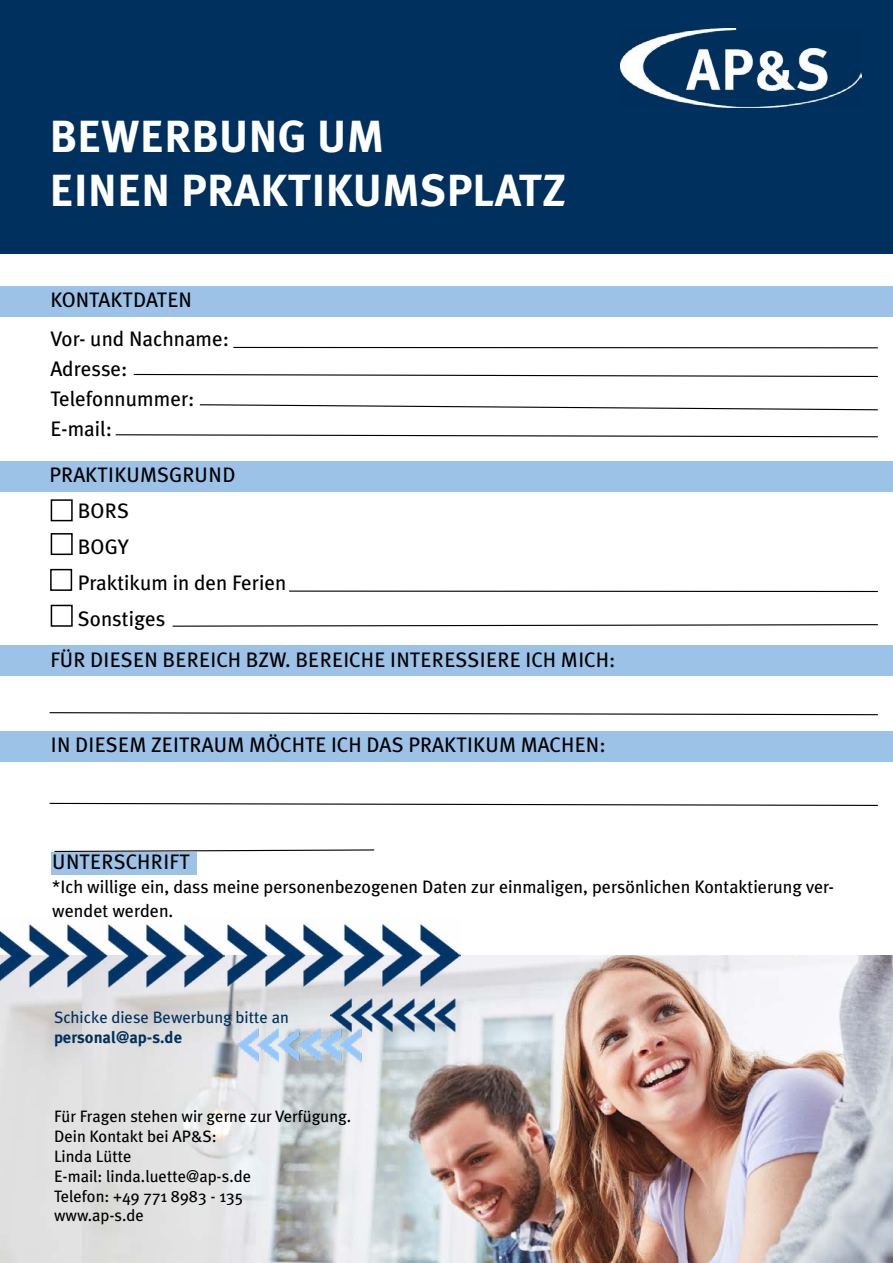
<style>
.page{position:relative;width:893px;height:1263px;background:#fff}
.page>*{position:absolute;margin:0;border:0;box-sizing:border-box;transform-origin:0 0}
.t1{font:700 45px/54px "Meta Plus";color:#fff}
.t2{font:21px/36px "Meta Plus";color:#000}
.t3{font:18px/24px "Meta Plus";color:#000}
.t4{font:16.5px/19.8px "Meta Plus";color:#000}
.t5{font:16.5px "Meta Plus";color:#00305d}
.t6{font:700 16.5px "Meta Plus";color:#00305d}
</style>
<div class="page">
<div style="left:51px;top:852px;width:146px;height:22px;background:#9cc2e8"></div>
<svg style="left:54px;top:849px;width:321px;height:3px"></svg>
<div style="left:0;top:731px;width:893px;height:31px;background:#9cc2e8"></div>
<img style="left:82px;top:955px;width:811px;height:308px">
<div style="left:0;top:645px;width:893px;height:30px;background:#9cc2e8"></div>
<div style="left:0;top:461px;width:893px;height:30px;background:#9cc2e8"></div>
<div style="left:0;top:286px;width:893px;height:30px;background:#9cc2e8"></div>
<div style="left:0;top:0;width:893px;height:253px;background:#00305d"></div>
<div style="left:0;top:0;width:893px;height:254px;border:2px solid #00305d"></div>
<img style="left:621px;top:29px;width:240px;height:78px">
<div style="left:51px;top:499px;width:22px;height:22px;border:2px solid #000"></div>
<div style="left:51px;top:533px;width:22px;height:22px;border:2px solid #000"></div>
<div style="left:50px;top:569px;width:22px;height:22px;border:2px solid #000"></div>
<div style="left:51px;top:605px;width:22px;height:22px;border:2px solid #000"></div>
<img style="left:0;top:924px;width:461px;height:67px">
<img style="left:237px;top:1020px;width:130px;height:44px">
<img style="left:331px;top:993px;width:130px;height:44px">
<hr style="left:233px;top:347px;width:645px;height:1px;background:#000">
<svg style="left:133px;top:373px;width:745px;height:4px"></svg>
<svg style="left:199px;top:404px;width:679px;height:7px"></svg>
<svg style="left:115px;top:434px;width:763px;height:4px"></svg>
<svg style="left:49px;top:712px;width:829px;height:4px"></svg>
<svg style="left:49px;top:802px;width:829px;height:4px"></svg>
<svg style="left:172px;top:624px;width:706px;height:3px"></svg>
<hr style="left:289px;top:590px;width:589px;height:2px;background:#000">
<h1 class="t1" style="left:50px;top:109px;width:518px">BEWERBUNG UM<br>EINEN PRAKTIKUMSPLATZ</h1>
<p class="t2" style="left:50px;top:280px;width:180px;line-height:39px">KONTAKTDATEN<br>Vor- und Nachname:</p>
<p class="t2" style="left:50px;top:354px;width:146px;line-height:30px">Adresse:<br>Telefonnummer:<br>E-mail:</p>
<p class="t2" style="left:78px;top:456px;width:210px;text-indent:-28px">PRAKTIKUMSGRUND<br>BORS<br>BOGY<br>Praktikum in den Ferien<br>Sonstiges</p>
<p class="t2" style="left:50px;top:642px;width:567px">FÜR DIESEN BEREICH BZW. BEREICHE INTERESSIERE ICH MICH:</p>
<p class="t2" style="left:51px;top:727px;width:557px">IN DIESEM ZEITRAUM MÖCHTE ICH DAS PRAKTIKUM MACHEN:</p>
<p class="t2" style="left:52px;top:844px;width:139px">UNTERSCHRIFT</p>
<p class="t3" style="left:52px;top:875px;width:783px">*Ich willige ein, dass meine personenbezogenen Daten zur einmaligen, persönlichen Kontaktierung ver&shy;wendet werden.</p>
<p class="t5" style="left:54px;top:1008px;width:236px">Schicke diese Bewerbung bitte an</p>
<p class="t6" style="left:54px;top:1028px;width:130px">personal@ap-s.de</p>
<p class="t4" style="left:54px;top:1106px;width:299px">Für Fragen stehen wir gerne zur Verfügung.<br>Dein Kontakt bei AP&amp;S:<br>Linda Lütte<br>E-mail: linda.luette@ap-s.de<br>Telefon: +49 771 8983 - 135<br>www.ap-s.de</p>
</div>
